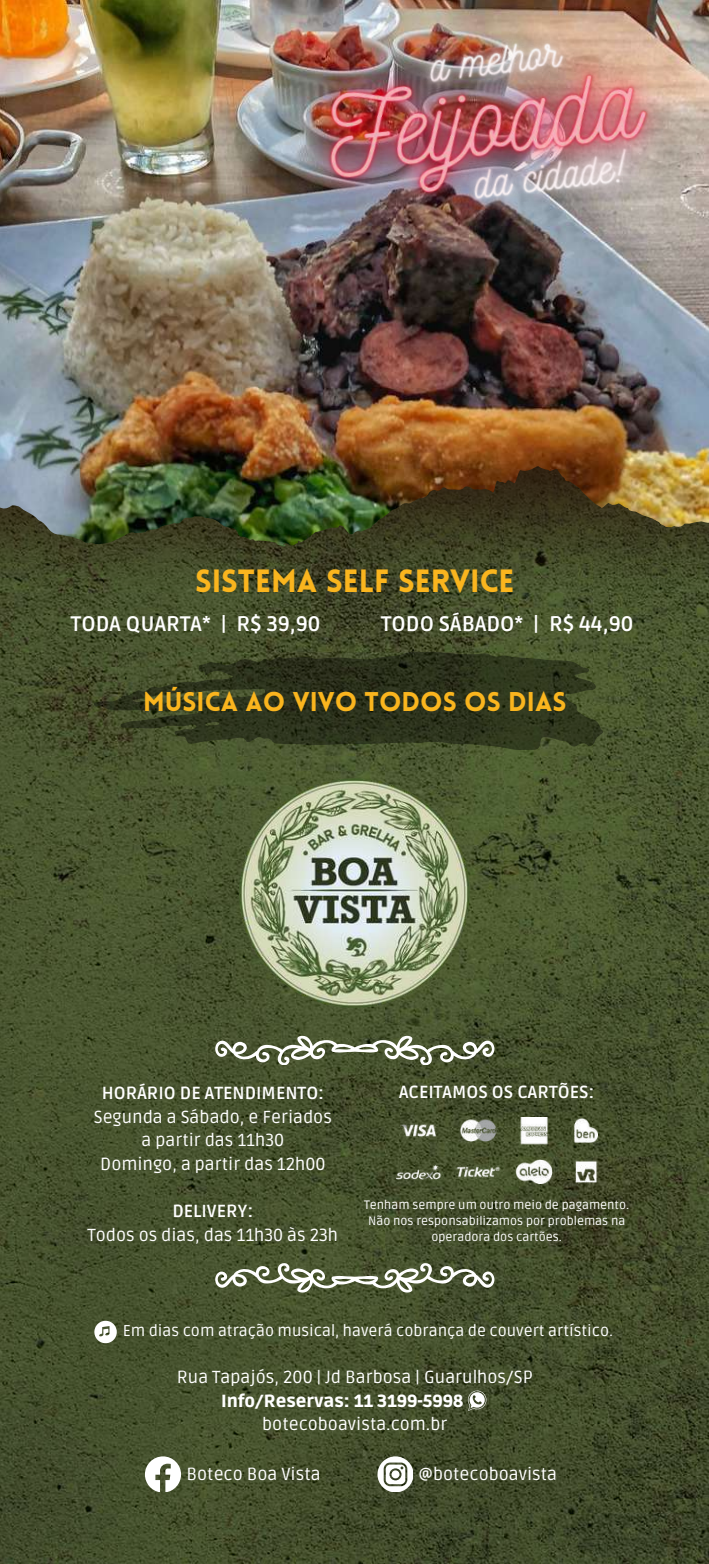
<style>
.page{position:relative;width:709px;height:1564px;background:#fff}
.page>*{position:absolute;margin:0;border:0;box-sizing:border-box;transform-origin:0 0}
.t1{font:900 31.5px "Lovelo";color:#fab51e}
.t2{font:900 26.6px "Lovelo";color:#fab51e}
.t3{font:700 21px "Ruda";color:#fff}
.t4{font:17.5px/23.6px "Ruda";color:#fff;text-align:center}
.t5{font:700 17.5px "Ruda";color:#fff}
.t6{font:900 17.5px "Ruda";color:#fff}
.t7{font:15.75px "Ruda";color:#fff}
.t8{font:12.25px/16.3px "Ruda";color:#fff;text-align:center}
</style>
<div class="page">
<img style="left:0;top:0;width:709px;height:1563px">
<img style="left:0;top:428px;width:709px;height:357px">
<img style="left:240px;top:778px;width:229px;height:229px">
<svg style="left:468px;top:1390px;width:18px;height:20px"></svg>
<svg style="left:145px;top:1456px;width:36px;height:35px"></svg>
<svg style="left:377px;top:1456px;width:36px;height:35px"></svg>
<svg style="left:94px;top:1320px;width:23px;height:23px"></svg>
<img style="left:396px;top:1117px;width:201px;height:66px">
<svg style="left:215px;top:1035px;width:279px;height:29px"></svg>
<svg style="left:215px;top:1263px;width:279px;height:28px"></svg>
<svg style="left:94px;top:651px;width:509px;height:99px;background:#343c20"></svg>
<img style="left:148px;top:0;width:561px;height:472px">
<img style="left:185px;top:0;width:524px;height:340px">
<h1 class="t1" style="left:195px;top:568px;width:321px">SISTEMA SELF SERVICE</h1>
<p class="t3" style="left:71px;top:612px;width:251px">TODA QUARTA* | R$ 39,90</p>
<p class="t3" style="left:381px;top:612px;width:254px">TODO SÁBADO* | R$ 44,90</p>
<h2 class="t2" style="left:143px;top:691px;width:425px">MÚSICA AO VIVO TODOS OS DIAS</h2>
<p class="t5" style="left:102px;top:1082px;width:224px">HORÁRIO DE ATENDIMENTO:</p>
<p class="t4" style="left:94px;top:1105px;width:240px">Segunda a Sábado, e Feriados a partir das 11h30<br>Domingo, a partir das 12h00</p>
<p class="t5" style="left:172px;top:1200px;width:82px">DELIVERY:</p>
<p class="t4" style="left:88px;top:1223px;width:252px">Todos os dias, das 11h30 às 23h</p>
<p class="t5" style="left:399px;top:1082px;width:197px">ACEITAMOS OS CARTÕES:</p>
<p class="t8" style="left:364px;top:1196px;width:266px">Tenham sempre um outro meio de pagamento.<br>Não nos responsabilizamos por problemas na operadora dos cartões.</p>
<p class="t7" style="left:123px;top:1320px;width:492px">Em dias com atração musical, haverá cobrança de couvert artístico.</p>
<p class="t4" style="left:177px;top:1365px;width:358px">Rua Tapajós, 200 | Jd Barbosa | Guarulhos/SP</p>
<p class="t6" style="left:221px;top:1390px;width:244px">Info/Reservas: 11 3199-5998</p>
<p class="t4" style="left:262px;top:1412px;width:187px">botecoboavista.com.br</p>
<p class="t4" style="left:186px;top:1462px;width:136px">Boteco Boa Vista</p>
<p class="t4" style="left:418px;top:1462px;width:140px">@botecoboavista</p>
</div>
